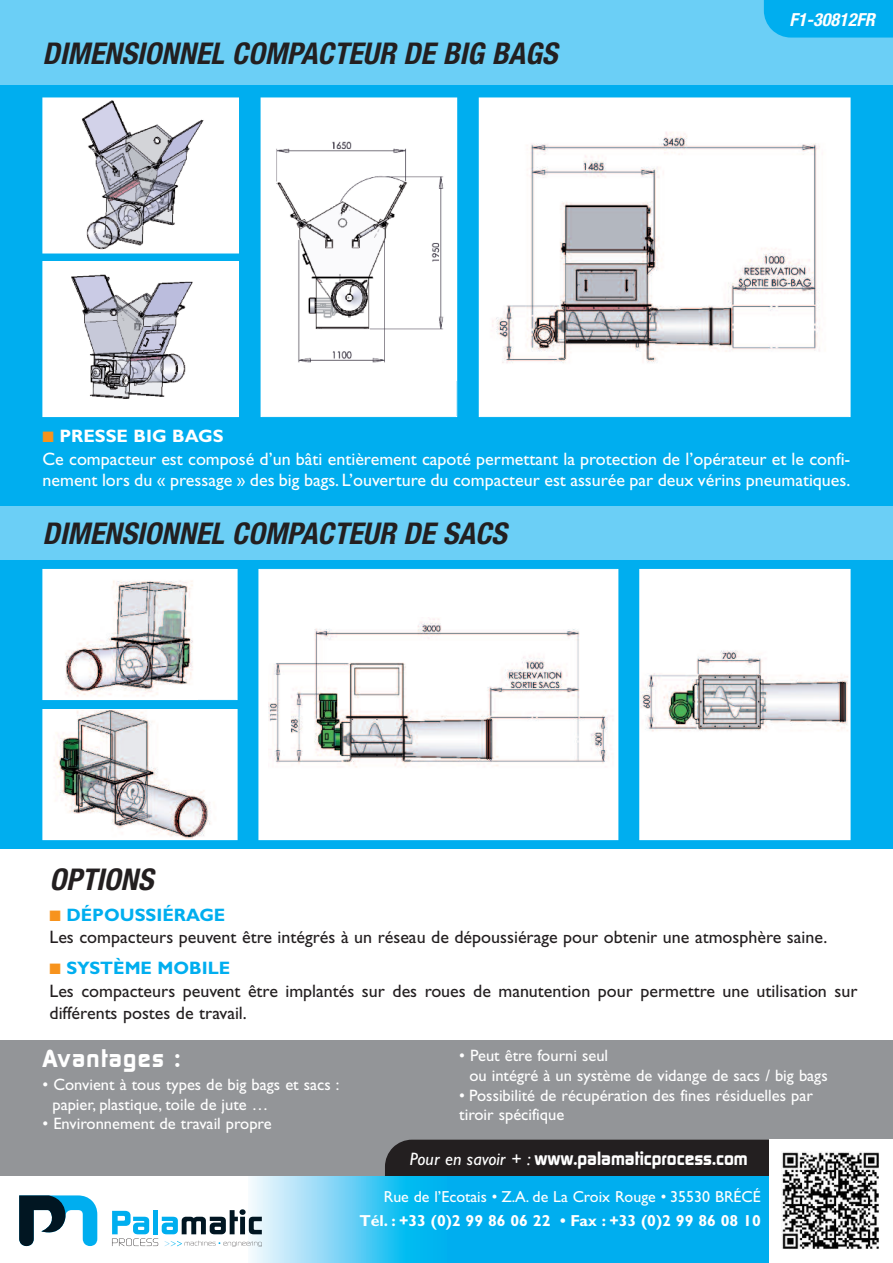
<style>
.page{position:relative;width:893px;height:1263px;background:#fff}
.page>*{position:absolute;margin:0;border:0;box-sizing:border-box;transform-origin:0 0}
.t1{font:italic 700 condensed 30px "Helvetica Neue LT";color:#231f20}
.t2{font:700 24px "Digital";letter-spacing:.06em;color:#fff}
.t3{font:18px/22.2px "Gill Sans";color:#231f20}
.t4{font:18px/22.2px "Gill Sans";color:#fff}
.t5{font:700 18px "Digital";color:#fff}
.t6{font:italic 700 condensed 18px "Helvetica Neue LT";color:#fff}
.t7{font:16.5px/19.8px "Gill Sans";color:#fff}
.t8{font:15.9px "Gill Sans";color:#fff}
.t9{font:700 15.9px "Gill Sans";color:#fff}
.s1{color:#f7931d}
.s2{font-weight:700}
.s3{font-weight:700;color:#00aeef}
.s4{font-family:"Gill Sans";font-weight:400;font-style:italic}
</style>
<div class="page">
<div style="left:0;top:85px;width:893px;height:432px;background:#00aeef"></div>
<div style="left:0;top:0;width:893px;height:85px;background:#6bcff6"></div>
<div style="left:0;top:506px;width:893px;height:106px;background:#6bcff6"></div>
<div style="left:764px;top:0;width:129px;height:38px;background:#00aeef"></div>
<div style="left:0;top:1040px;width:893px;height:144px;background:#939598"></div>
<img style="left:45px;top:100px;width:192px;height:151px">
<div style="left:43px;top:98px;width:196px;height:155px;border:1px solid #fff"></div>
<img style="left:45px;top:263px;width:192px;height:152px">
<div style="left:43px;top:261px;width:196px;height:156px;border:1px solid #fff"></div>
<div style="left:261px;top:98px;width:195px;height:318px;background:#fff"></div>
<img style="left:276px;top:141px;width:168px;height:222px">
<div style="left:261px;top:98px;width:196px;height:319px;border:1px solid #fff"></div>
<div style="left:480px;top:98px;width:370px;height:318px;background:#fff"></div>
<img style="left:492px;top:132px;width:328px;height:231px">
<div style="left:479px;top:98px;width:371px;height:319px;border:1px solid #fff"></div>
<div style="left:0;top:560px;width:893px;height:289px;background:#00aeef"></div>
<div style="left:43px;top:570px;width:194px;height:129px;background:#fff"></div>
<img style="left:65px;top:580px;width:128px;height:117px">
<div style="left:43px;top:569px;width:194px;height:131px;border:1px solid #fff"></div>
<img style="left:45px;top:711px;width:190px;height:127px">
<div style="left:43px;top:709px;width:194px;height:131px;border:1px solid #fff"></div>
<div style="left:259px;top:570px;width:358px;height:269px;background:#fff"></div>
<img style="left:268px;top:618px;width:345px;height:150px">
<div style="left:259px;top:569px;width:359px;height:271px;border:1px solid #fff"></div>
<div style="left:640px;top:570px;width:210px;height:269px;background:#fff"></div>
<img style="left:641px;top:650px;width:207px;height:82px">
<div style="left:639px;top:569px;width:211px;height:271px;border:1px solid #fff"></div>
<div style="left:385px;top:1140px;width:385px;height:36px;background:#231f20"></div>
<svg style="left:248px;top:1176px;width:199px;height:87px;background:#67d1f5"></svg>
<div style="left:447px;top:1176px;width:446px;height:87px;background:#00aeef"></div>
<div style="left:0;top:1176px;width:248px;height:87px;background:#fff"></div>
<svg style="left:19px;top:1195px;width:78px;height:51px"></svg>
<svg style="left:112px;top:1209px;width:150px;height:38px"></svg>
<div style="left:770px;top:1140px;width:123px;height:123px;background:#fff"></div>
<img style="left:782px;top:1152px;width:97px;height:98px">
<h1 class="t1" style="left:43px;top:43px;width:516px">DIMENSIONNEL COMPACTEUR DE BIG BAGS</h1>
<p class="t6" style="left:789px;top:13px;width:87px">F1-30812FR</p>
<p class="t4" style="left:43px;top:426px;width:809px"><span class="s1">■</span> <span class="s2">PRESSE BIG BAGS<br></span>Ce compacteur est composé d’un bâti entièrement capoté permettant la protection de l’opérateur et le confi&shy;nement lors du « pressage » des big bags. L’ouverture du compacteur est assurée par deux vérins pneumatiques.</p>
<h1 class="t1" style="left:43px;top:523px;width:466px">DIMENSIONNEL COMPACTEUR DE SACS</h1>
<h1 class="t1" style="left:50px;top:869px;width:105px">OPTIONS</h1>
<p class="t3" style="left:50px;top:905px;width:779px;line-height:22.8px"><span class="s1">■</span> <span class="s3">DÉPOUSSIÉRAGE<br></span>Les compacteurs peuvent être intégrés à un réseau de dépoussiérage pour obtenir une atmosphère saine.</p>
<p class="t3" style="left:50px;top:959px;width:809px"><span class="s1">■</span> <span class="s3">SYSTÈME MOBILE<br></span>Les compacteurs peuvent être implantés sur des roues de manutention pour permettre une utilisation sur différents postes de travail.</p>
<h2 class="t2" style="left:43px;top:1050px;width:140px">Avantages :</h2>
<p class="t7" style="left:53px;top:1076px;width:288px;text-indent:-10px">• Convient à tous types de big bags et sacs : papier, plastique, toile de jute …</p>
<p class="t7" style="left:43px;top:1115px;width:231px">• Environnement de travail propre</p>
<p class="t7" style="left:469px;top:1047px;width:360px;text-indent:-10px">• Peut être fourni seul<br>ou intégré à un système de vidange de sacs / big bags</p>
<p class="t7" style="left:459px;top:1087px;width:355px">• Possibilité de récupération des fines résiduelles par tiroir spécifique</p>
<p class="t5" style="left:410px;top:1152px;width:339px"><span class="s4">Pour en savoir + :</span> www.palamaticprocess.com</p>
<p class="t8" style="left:384px;top:1190px;width:379px">Rue de l’Ecotais • Z.A. de La Croix Rouge • 35530 BRÉCÉ</p>
<p class="t9" style="left:359px;top:1214px;width:403px">Tél. : +33 (0)2 99 86 06 22 • Fax : +33 (0)2 99 86 08 10</p>
</div>
